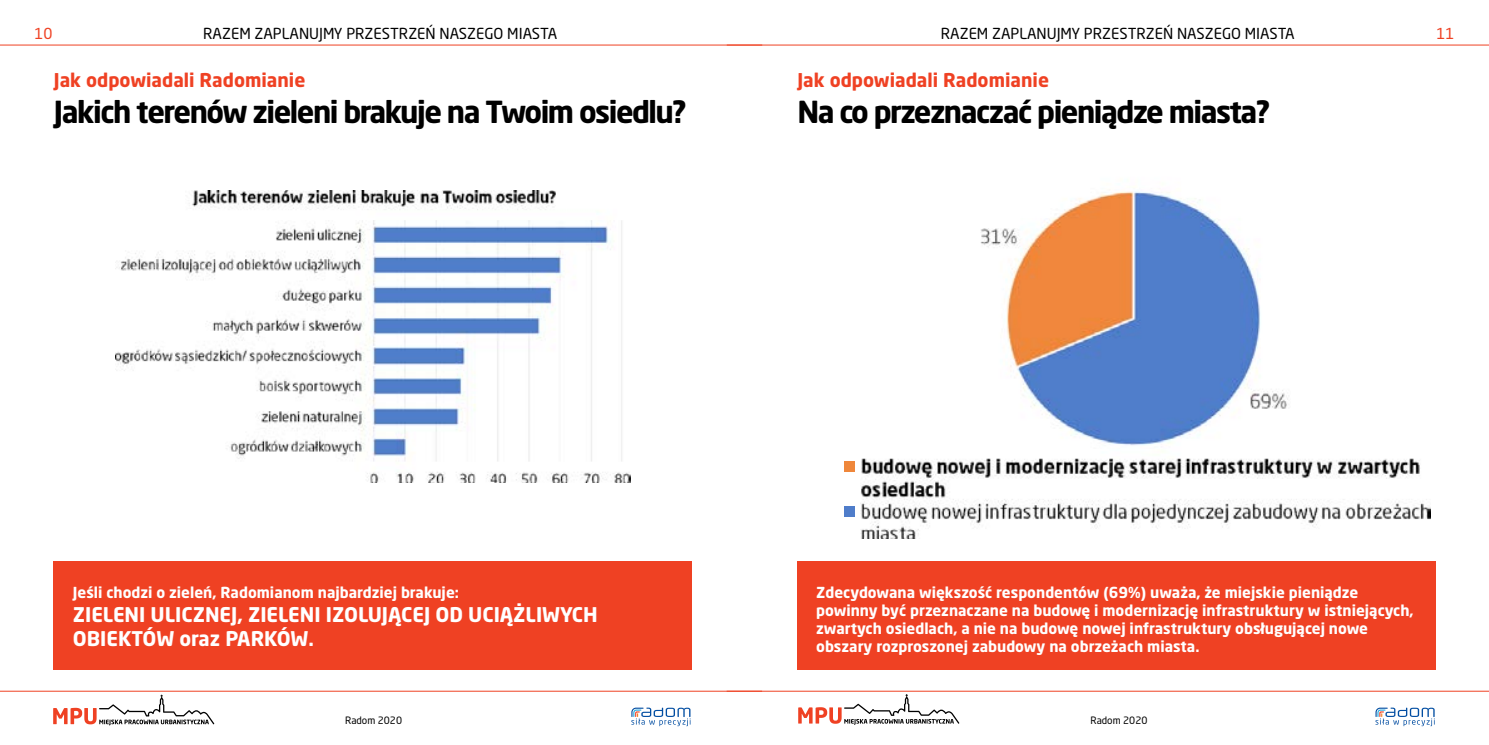
<style>
.page{position:relative;width:1489px;height:745px;background:#fff}
.page>*{position:absolute;margin:0;border:0;box-sizing:border-box;transform-origin:0 0}
.t1{font:700 30px "Neo Sans Pro";letter-spacing:-.05em;color:#000}
.t2{font:700 20px/24px "Neo Sans Pro";color:#fff}
.t3{font:700 18.75px "Neo Sans Pro";color:#ef4123}
.t4{font:700 15px/18px "Neo Sans Pro";color:#fff}
.t5{font:15px "Neo Sans Pro";color:#000}
.t6{font:15px "Neo Sans Pro";color:#ef4123}
.t7{font:10px "Neo Sans Pro";color:#000}
</style>
<div class="page">
<svg style="left:53px;top:694px;width:161px;height:30px"></svg>
<svg style="left:798px;top:694px;width:161px;height:30px"></svg>
<svg style="left:1375px;top:707px;width:59px;height:18px"></svg>
<svg style="left:631px;top:707px;width:59px;height:18px"></svg>
<hr style="left:0;top:45px;width:762px;height:1px;background:#ef4123">
<hr style="left:0;top:690px;width:762px;height:1px;background:#ef4123">
<hr style="left:726px;top:45px;width:762px;height:1px;background:#ef4123">
<hr style="left:726px;top:690px;width:762px;height:1px;background:#ef4123">
<img style="left:115px;top:191px;width:515px;height:291px">
<div style="left:53px;top:560px;width:638px;height:109px;background:#ef4123"></div>
<div style="left:797px;top:560px;width:638px;height:109px;background:#ef4123"></div>
<img style="left:860px;top:191px;width:570px;height:347px">
<div style="left:843px;top:460px;width:11px;height:11px;background:#ef873b"></div>
<div style="left:843px;top:505px;width:11px;height:11px;background:#4f7dca"></div>
<p class="t6" style="left:34px;top:24px;width:20px">10</p>
<p class="t5" style="left:203px;top:24px;width:355px">RAZEM ZAPLANUJMY PRZESTRZEŃ NASZEGO MIASTA</p>
<p class="t5" style="left:940px;top:24px;width:355px">RAZEM ZAPLANUJMY PRZESTRZEŃ NASZEGO MIASTA</p>
<p class="t6" style="left:1436px;top:24px;width:20px">11</p>
<p class="t3" style="left:54px;top:68px;width:253px">Jak odpowiadali Radomianie</p>
<h1 class="t1" style="left:54px;top:92px;width:634px">Jakich terenów zieleni brakuje na Twoim osiedlu?</h1>
<p class="t3" style="left:797px;top:68px;width:253px">Jak odpowiadali Radomianie</p>
<h1 class="t1" style="left:797px;top:92px;width:474px">Na co przeznaczać pieniądze miasta?</h1>
<p class="t4" style="left:73px;top:582px;width:387px">Jeśli chodzi o zieleń, Radomianom najbardziej brakuje:</p>
<h2 class="t2" style="left:73px;top:601px;width:526px">zieleni ulicznej, zieleni izolującej od uciążliwych obiektów oraz parków.</h2>
<p class="t4" style="left:816px;top:582px;width:599px">Zdecydowana większość respondentów (69%) uważa, że miejskie pieniądze powinny być przeznaczane na budowę i modernizację infrastruktury w istniejących, zwartych osiedlach, a nie na budowę nowej infrastruktury obsługującej nowe obszary rozproszonej zabudowy na obrzeżach miasta.</p>
<p class="t7" style="left:345px;top:714px;width:58px">RADOM 2020</p>
<p class="t7" style="left:1090px;top:714px;width:58px">RADOM 2020</p>
</div>
